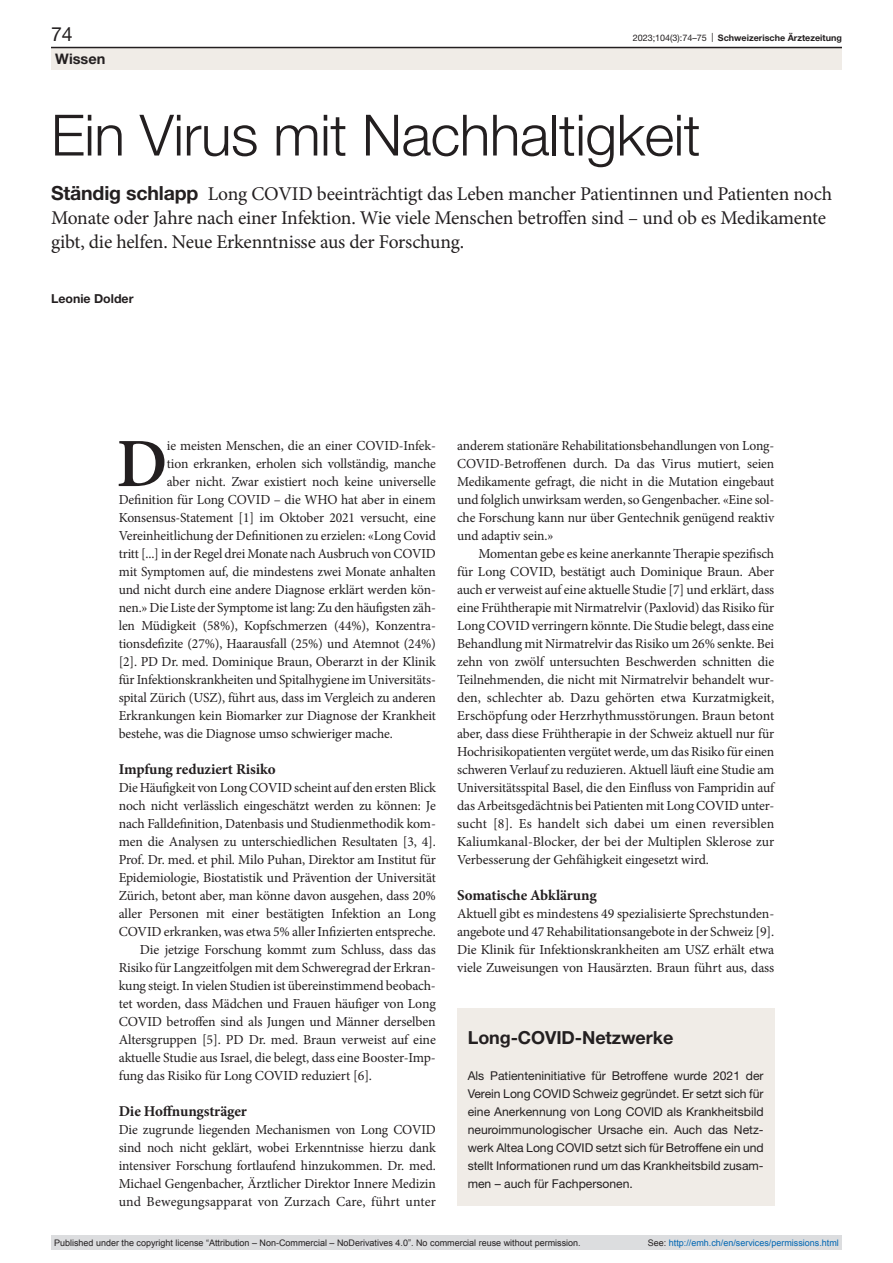
<style>
.page{position:relative;width:893px;height:1263px;background:#fff}
.page>*{position:absolute;margin:0;border:0;box-sizing:border-box;transform-origin:0 0}
.paragraph-initial{font:600 69.15px "Minion Pro";color:#231f20}
.article-title-L38{font:300 57px "Helvetica Neue LT Pro";letter-spacing:-.01em;color:#231f20}
.lead{font:19.5px/24px "Minion Pro";letter-spacing:-.01em;color:#231f20}
.t1{font:19.5px "Helvetica Neue LT Pro";color:#231f20}
.box-head1{font:700 18px "Helvetica Neue LT Pro";letter-spacing:-.005em;color:#231f20}
.head2{font:700 15px "Minion Pro";letter-spacing:-.01em;color:#231f20}
.t2{font:700 14.55px "Helvetica Neue LT Pro";color:#231f20}
.paragraph-indent{font:13.8px/18px "Minion Pro";letter-spacing:-.01em;color:#231f20;text-align:justify}
.paragraph{font:13.8px/18px "Minion Pro";letter-spacing:-.01em;color:#231f20;text-align:justify}
.paragraph-initial-2{font:13.8px "Minion Pro";letter-spacing:-.01em;color:#231f20}
.authors{font:700 12.3px "Helvetica Neue LT Pro";color:#231f20}
.box-paragraph{font:12.15px/18px "Helvetica Neue LT Pro";color:#231f20;text-align:justify}
.t3{font:9px "Arial";color:#231f20}
.t4{font:9px "Arial";color:#0066b3}
.t5{font:700 9px "Helvetica Neue LT Pro";color:#231f20}
.s1{font-weight:400}
.s2{font-family:"Helvetica Neue LT Pro";font-weight:700}
.s3{color:#231f20}
</style>
<div class="page">
<div style="left:457px;top:1008px;width:317px;height:198px;background:#f0ece7"></div>
<div style="left:51px;top:48px;width:791px;height:22px;background:#f0ece7"></div>
<hr style="left:51px;top:47px;width:791px;height:1px;background:#231f20">
<div style="left:51px;top:1235px;width:791px;height:15px;background:#dcdddf"></div>
<h3 class="t1" style="left:51px;top:22px;width:23px">74</h3>
<p class="t5" style="left:633px;top:32px;width:211px"><span class="s1">2023;104(3):74–75 |</span> Schweizerische Ärztezeitung</p>
<p class="t2" style="left:55px;top:49px;width:52px">Wissen</p>
<p class="article-title-L38" style="left:51px;top:100px;width:651px">Ein Virus mit Nachhaltigkeit</p>
<p class="lead" style="left:51px;top:182px;width:783px"><span class="s2">Ständig schlapp</span> Long COVID beeinträchtigt das Leben mancher Patientinnen und Patienten noch<br>Monate oder Jahre nach einer Infektion. Wie viele Menschen betroffen sind – und ob es Medikamente gibt, die helfen. Neue Erkenntnisse aus der Forschung.</p>
<p class="authors" style="left:51px;top:291px;width:84px">Leonie Dolder</p>
<p class="paragraph-initial" style="left:117px;top:416px;width:52px">D</p>
<p class="paragraph-initial-2" style="left:167px;top:436px;width:270px">ie meisten Menschen, die an einer COVID-Infek-</p>
<p class="paragraph-initial-2" style="left:167px;top:454px;width:271px">tion erkranken, erholen sich vollständig, manche</p>
<p class="paragraph-initial-2" style="left:167px;top:472px;width:271px">aber nicht. Zwar existiert noch keine universelle</p>
<p class="paragraph-initial-2" style="left:119px;top:490px;width:319px">Definition für Long COVID – die WHO hat aber in einem</p>
<p class="paragraph-initial-2" style="left:119px;top:508px;width:319px">Konsensus-Statement [1] im Oktober 2021 versucht, eine</p>
<p class="paragraph-initial-2" style="left:119px;top:526px;width:319px">Vereinheitlichung der Definitionen zu erzielen: «Long Covid</p>
<p class="paragraph-initial-2" style="left:119px;top:544px;width:319px">tritt [...] in der Regel drei Monate nach Ausbruch von COVID</p>
<p class="paragraph-initial-2" style="left:119px;top:562px;width:319px">mit Symptomen auf, die mindestens zwei Monate anhalten</p>
<p class="paragraph-initial-2" style="left:119px;top:580px;width:319px">und nicht durch eine andere Diagnose erklärt werden kön-</p>
<p class="paragraph-initial-2" style="left:119px;top:598px;width:319px">nen.» Die Liste der Symptome ist lang: Zu den häufigsten zäh-</p>
<p class="paragraph-initial-2" style="left:119px;top:616px;width:319px">len Müdigkeit (58%), Kopfschmerzen (44%), Konzentra-</p>
<p class="paragraph-initial-2" style="left:119px;top:634px;width:319px">tionsdefizite (27%), Haarausfall (25%) und Atemnot (24%)</p>
<p class="paragraph-initial-2" style="left:119px;top:652px;width:319px">[2]. PD Dr. med. Dominique Braun, Oberarzt in der Klinik</p>
<p class="paragraph-initial-2" style="left:119px;top:670px;width:319px">für Infektionskrankheiten und Spitalhygiene im Universitäts-</p>
<p class="paragraph-initial-2" style="left:119px;top:688px;width:319px">spital Zürich (USZ), führt aus, dass im Vergleich zu anderen</p>
<p class="paragraph-initial-2" style="left:119px;top:706px;width:319px">Erkrankungen kein Biomarker zur Diagnose der Krankheit</p>
<p class="paragraph-initial-2" style="left:119px;top:724px;width:276px">bestehe, was die Diagnose umso schwieriger mache.</p>
<p class="head2" style="left:119px;top:759px;width:158px">Impfung reduziert Risiko</p>
<p class="paragraph" style="left:119px;top:779px;width:319px">Die Häufigkeit von Long COVID scheint auf den ersten Blick noch nicht verlässlich eingeschätzt werden zu können: Je nach Falldefinition, Datenbasis und Studienmethodik kom&shy;men die Analysen zu unterschiedlichen Resultaten [3, 4].<br>Prof. Dr. med. et phil. Milo Puhan, Direktor am Institut für Epidemiologie, Biostatistik und Prävention der Universität Zürich, betont aber, man könne davon ausgehen, dass 20% aller Personen mit einer bestätigten Infektion an Long COVID erkranken, was etwa 5% aller Infizierten entspreche.</p>
<p class="paragraph-indent" style="left:119px;top:941px;width:319px;text-indent:21px">Die jetzige Forschung kommt zum Schluss, dass das Risiko für Langzeitfolgen mit dem Schweregrad der Erkran&shy;kung steigt. In vielen Studien ist übereinstimmend beobach&shy;tet worden, dass Mädchen und Frauen häufiger von Long COVID betroffen sind als Jungen und Männer derselben Altersgruppen [5]. PD Dr. med. Braun verweist auf eine aktuelle Studie aus Israel, die belegt, dass eine Booster-Imp&shy;fung das Risiko für Long COVID reduziert [6].</p>
<p class="head2" style="left:119px;top:1101px;width:130px">Die Hoffnungsträger</p>
<p class="paragraph" style="left:119px;top:1121px;width:319px">Die zugrunde liegenden Mechanismen von Long COVID sind noch nicht geklärt, wobei Erkenntnisse hierzu dank intensiver Forschung fortlaufend hinzukommen. Dr. med.<br>Michael Gengenbacher, Ärztlicher Direktor Innere Medizin und Bewegungsapparat von Zurzach Care, führt unter</p>
<p class="paragraph" style="left:457px;top:437px;width:319px">anderem stationäre Rehabilitationsbehandlungen von Long-COVID-Betroffenen durch. Da das Virus mutiert, seien Medikamente gefragt, die nicht in die Mutation eingebaut und folglich unwirksam werden, so Gengenbacher. «Eine sol&shy;che Forschung kann nur über Gentechnik genügend reaktiv und adaptiv sein.»</p>
<p class="paragraph-indent" style="left:457px;top:545px;width:319px;text-indent:21px">Momentan gebe es keine anerkannte Therapie spezifisch für Long COVID, bestätigt auch Dominique Braun. Aber auch er verweist auf eine aktuelle Studie [7] und erklärt, dass eine Frühtherapie mit Nirmatrelvir (Paxlovid) das Risiko für Long COVID verringern könnte. Die Studie belegt, dass eine Behandlung mit Nirmatrelvir das Risiko um 26% senkte. Bei zehn von zwölf untersuchten Beschwerden schnitten die Teilnehmenden, die nicht mit Nirmatrelvir behandelt wur&shy;den, schlechter ab. Dazu gehörten etwa Kurzatmigkeit, Erschöpfung oder Herzrhythmusstörungen. Braun betont aber, dass diese Frühtherapie in der Schweiz aktuell nur für Hochrisikopatienten vergütet werde, um das Risiko für einen schweren Verlauf zu reduzieren. Aktuell läuft eine Studie am Universitätsspital Basel, die den Einfluss von Fampridin auf das Arbeitsgedächtnis bei Patienten mit Long COVID unter&shy;sucht [8]. Es handelt sich dabei um einen reversiblen Kaliumkanal-Blocker, der bei der Multiplen Sklerose zur Verbesserung der Gehfähigkeit eingesetzt wird.</p>
<p class="head2" style="left:457px;top:885px;width:141px">Somatische Abklärung</p>
<p class="paragraph" style="left:457px;top:905px;width:319px">Aktuell gibt es mindestens 49 spezialisierte Sprechstunden&shy;angebote und 47 Rehabilitationsangebote in der Schweiz [9].<br>Die Klinik für Infektionskrankheiten am USZ erhält etwa viele Zuweisungen von Hausärzten. Braun führt aus, dass</p>
<p class="box-head1" style="left:468px;top:1026px;width:207px">Long-COVID-Netzwerke</p>
<p class="box-paragraph" style="left:468px;top:1066px;width:298px">Als Patienteninitiative für Betroffene wurde 2021 der Verein Long COVID Schweiz gegründet. Er setzt sich für eine Anerkennung von Long COVID als Krankheitsbild neuroimmunologischer Ursache ein. Auch das Netz&shy;werk Altea Long COVID setzt sich für Betroffene ein und stellt Informationen rund um das Krankheitsbild zusam&shy;men – auch für Fachpersonen.</p>
<p class="t3" style="left:54px;top:1237px;width:528px">Published under the copyright license “Attribution – Non-Commercial – NoDerivatives 4.0”. No commercial reuse without permission.</p>
<p class="t4" style="left:648px;top:1237px;width:193px"><span class="s3">See:</span> http://emh.ch/en/services/permissions.html</p>
</div>
